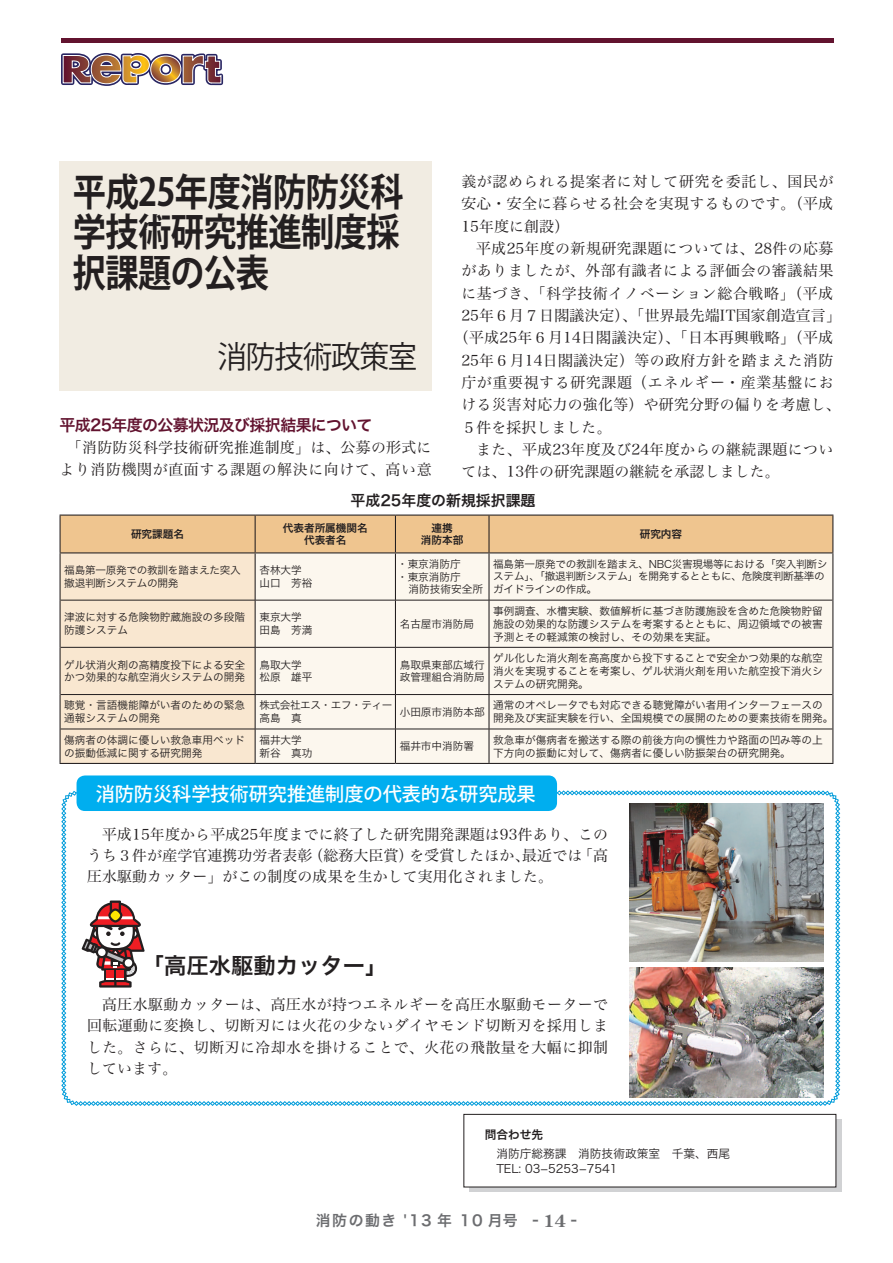
<style>
.page{position:relative;width:893px;height:1263px;background:#fff}
.page>*{position:absolute;margin:0;border:0;box-sizing:border-box;transform-origin:0 0}
.t1{font:700 38.25px/40.3px "Koz Go Std";letter-spacing:-.02em;color:#231f20;text-align:justify;scale:.87 1}
.t2{font:30.9px "Koz Go Std";letter-spacing:-.04em;color:#231f20;scale:.96 1}
.t3{font:22.35px "Hira Kaku Pro N W6";color:#231f20}
.t4{font:500 19.2px "Koz Go Pro";color:#fff}
.t5{font:15.9px "Hira Kaku Pro N W6";letter-spacing:-.04em;color:#62132f}
.t6{font:14.85px/21.3px "Hira Min Pro N W3";letter-spacing:.03em;color:#231f20;text-align:justify}
.t7{font:14.85px "Hira Min Pro N W3";letter-spacing:.01em;color:#231f20}
.t8{font:14.85px "Hira Kaku Pro W6";letter-spacing:.1em;color:#6c6d70}
.t9{font:14.85px "Hira Kaku Pro N W6";color:#231f20}
.t10{font:11.7px/19.2px "Hira Kaku Pro N W3";color:#231f20}
.t11{font:10.65px/12.8px "Hira Kaku Pro N W3";color:#231f20}
.t12{font:10.65px/12.8px "Hira Kaku Pro N W6";color:#231f20;text-align:center}
.t13{font:10.65px/12.8px "Hira Kaku Pro N W3";letter-spacing:-.04em;color:#231f20}
.t14{font:10.35px/12.8px "Hira Kaku Pro N W3";letter-spacing:-.025em;color:#231f20}
.s1{font-family:"Hira Kaku Pro N W6"}
.s2{font-family:"Century Old Style Std";font-weight:700;font-size:16.95px}
</style>
<div class="page">
<div style="left:59px;top:162px;width:372px;height:229px;background:#f1ece2"></div>
<div style="left:469px;top:1118px;width:372px;height:73px;background:linear-gradient(to right,#d1d2d4,#d1d2d4)"></div>
<div style="left:464px;top:1114px;width:372px;height:73px;background:#fff;border:1px solid #231f20"></div>
<svg style="left:61px;top:516px;width:771px;height:247px;background:#f3d8b4"></svg>
<div style="left:256px;top:553px;width:576px;height:210px;background:#fcf7ee"></div>
<hr style="left:255px;top:553px;width:1px;height:47px;background:#231f20">
<hr style="left:395px;top:553px;width:1px;height:47px;background:#231f20">
<hr style="left:488px;top:553px;width:2px;height:47px;background:#231f20">
<hr style="left:255px;top:600px;width:1px;height:47px;background:#231f20">
<hr style="left:395px;top:600px;width:1px;height:47px;background:#231f20">
<hr style="left:488px;top:600px;width:2px;height:47px;background:#231f20">
<hr style="left:255px;top:647px;width:1px;height:47px;background:#231f20">
<hr style="left:395px;top:647px;width:1px;height:47px;background:#231f20">
<hr style="left:488px;top:647px;width:2px;height:47px;background:#231f20">
<hr style="left:255px;top:695px;width:1px;height:34px;background:#231f20">
<hr style="left:395px;top:695px;width:1px;height:34px;background:#231f20">
<hr style="left:488px;top:695px;width:2px;height:34px;background:#231f20">
<hr style="left:255px;top:729px;width:1px;height:34px;background:#231f20">
<hr style="left:395px;top:729px;width:1px;height:34px;background:#231f20">
<hr style="left:488px;top:729px;width:2px;height:34px;background:#231f20">
<hr style="left:61px;top:600px;width:194px;height:1px;background:#231f20">
<hr style="left:255px;top:600px;width:140px;height:1px;background:#231f20">
<hr style="left:395px;top:600px;width:94px;height:1px;background:#231f20">
<hr style="left:489px;top:600px;width:343px;height:1px;background:#231f20">
<hr style="left:61px;top:647px;width:194px;height:1px;background:#231f20">
<hr style="left:255px;top:647px;width:140px;height:1px;background:#231f20">
<hr style="left:395px;top:647px;width:94px;height:1px;background:#231f20">
<hr style="left:489px;top:647px;width:343px;height:1px;background:#231f20">
<hr style="left:61px;top:694px;width:194px;height:1px;background:#231f20">
<hr style="left:255px;top:694px;width:140px;height:1px;background:#231f20">
<hr style="left:395px;top:694px;width:94px;height:1px;background:#231f20">
<hr style="left:489px;top:694px;width:343px;height:1px;background:#231f20">
<hr style="left:61px;top:729px;width:194px;height:1px;background:#231f20">
<hr style="left:255px;top:729px;width:140px;height:1px;background:#231f20">
<hr style="left:395px;top:729px;width:94px;height:1px;background:#231f20">
<hr style="left:489px;top:729px;width:343px;height:1px;background:#231f20">
<hr style="left:60px;top:553px;width:1px;height:47px;background:#231f20">
<hr style="left:832px;top:553px;width:1px;height:47px;background:#231f20">
<hr style="left:60px;top:600px;width:1px;height:47px;background:#231f20">
<hr style="left:832px;top:600px;width:1px;height:47px;background:#231f20">
<hr style="left:60px;top:647px;width:1px;height:47px;background:#231f20">
<hr style="left:832px;top:647px;width:1px;height:47px;background:#231f20">
<hr style="left:60px;top:694px;width:1px;height:35px;background:#231f20">
<hr style="left:832px;top:694px;width:1px;height:35px;background:#231f20">
<hr style="left:60px;top:729px;width:1px;height:34px;background:#231f20">
<hr style="left:832px;top:729px;width:1px;height:34px;background:#231f20">
<hr style="left:60px;top:763px;width:195px;height:1px;background:#231f20">
<hr style="left:255px;top:763px;width:140px;height:1px;background:#231f20">
<hr style="left:395px;top:763px;width:94px;height:1px;background:#231f20">
<hr style="left:489px;top:763px;width:344px;height:1px;background:#231f20">
<hr style="left:60px;top:514px;width:195px;height:2px;background:#231f20">
<hr style="left:60px;top:516px;width:1px;height:36px;background:#231f20">
<hr style="left:255px;top:514px;width:140px;height:2px;background:#231f20">
<hr style="left:255px;top:516px;width:1px;height:36px;background:#231f20">
<hr style="left:395px;top:514px;width:94px;height:2px;background:#231f20">
<hr style="left:395px;top:516px;width:1px;height:36px;background:#231f20">
<hr style="left:489px;top:514px;width:344px;height:2px;background:#231f20">
<hr style="left:488px;top:516px;width:2px;height:36px;background:#231f20">
<hr style="left:832px;top:516px;width:1px;height:36px;background:#231f20">
<hr style="left:60px;top:552px;width:195px;height:1px;background:#231f20">
<hr style="left:255px;top:552px;width:140px;height:1px;background:#231f20">
<hr style="left:395px;top:552px;width:94px;height:1px;background:#231f20">
<hr style="left:489px;top:552px;width:344px;height:1px;background:#231f20">
<div style="left:77px;top:775px;width:480px;height:36px;background:#00aeef;border-radius:9px"></div>
<img style="left:61px;top:790px;width:779px;height:316px">
<div style="left:111px;top:911px;width:9px;height:9px;background:#ffe601;border-radius:50%"></div>
<div style="left:61px;top:38px;width:772px;height:5px;background:#62132f"></div>
<svg style="left:61px;top:53px;width:163px;height:33px"></svg>
<p class="t1" style="left:73px;top:174px;width:382px">平成25年度消防防災科学技術研究推進制度採択課題の公表</p>
<p class="t2" style="left:217px;top:337px;width:210px">消防技術政策室</p>
<p class="t5" style="left:59px;top:411px;width:315px">平成25年度の公募状況及び採択結果について</p>
<p class="t6" style="left:60px;top:434px;width:374px;line-height:22.4px;text-align:center">「消防防災科学技術研究推進制度」は、公募の形式により消防機関が直面する課題の解決に向けて、高い意</p>
<p class="t6" style="left:461px;top:169px;width:374px">義が認められる提案者に対して研究を委託し、国民が</p>
<p class="t6" style="left:461px;top:192px;width:373px">安心・安全に暮らせる社会を実現するものです。（平成</p>
<p class="t7" style="left:461px;top:213px;width:109px">15年度に創設）</p>
<p class="t6" style="left:476px;top:236px;width:359px">平成25年度の新規研究課題については、28件の応募</p>
<p class="t6" style="left:461px;top:259px;width:374px">がありましたが、外部有識者による評価会の審議結果</p>
<p class="t6" style="left:461px;top:281px;width:373px">に基づき、「科学技術イノベーション総合戦略」（平成</p>
<p class="t7" style="left:461px;top:303px;width:381px">25年６月７日閣議決定）、「世界最先端IT国家創造宣言」</p>
<p class="t6" style="left:454px;top:326px;width:381px">（平成25年６月14日閣議決定）、「日本再興戦略」（平成</p>
<p class="t6" style="left:461px;top:348px;width:374px">25年６月14日閣議決定）等の政府方針を踏まえた消防</p>
<p class="t6" style="left:461px;top:370px;width:374px">庁が重要視する研究課題（エネルギー・産業基盤にお</p>
<p class="t6" style="left:461px;top:393px;width:381px">ける災害対応力の強化等）や研究分野の偏りを考慮し、</p>
<p class="t7" style="left:461px;top:414px;width:152px">５件を採択しました。</p>
<p class="t6" style="left:476px;top:437px;width:359px">また、平成23年度及び24年度からの継続課題につい</p>
<p class="t7" style="left:461px;top:459px;width:320px">ては、13件の研究課題の継続を承認しました。</p>
<p class="t9" style="left:351px;top:487px;width:186px">平成25年度の新規採択課題</p>
<p class="t12" style="left:131px;top:527px;width:55px">研究課題名</p>
<p class="t12" style="left:283px;top:521px;width:87px">代表者所属機関名代表者名</p>
<p class="t12" style="left:421px;top:521px;width:44px">連携<br>消防本部</p>
<p class="t12" style="left:640px;top:527px;width:44px">研究内容</p>
<p class="t14" style="left:64px;top:563px;width:178px">福島第一原発での教訓を踏まえた突入撤退判断システムの開発</p>
<p class="t11" style="left:259px;top:563px;width:55px">杏林大学山口　芳裕</p>
<p class="t11" style="left:397px;top:557px;width:87px">・東京消防庁　　</p>
<p class="t11" style="left:397px;top:569px;width:65px">・東京消防庁</p>
<p class="t11" style="left:409px;top:582px;width:76px">消防技術安全所</p>
<p class="t14" style="left:493px;top:557px;width:336px">福島第一原発での教訓を踏まえ、NBC災害現場等における「突入判断システム」、「撤退判断システム」を開発するとともに、危険度判断基準のガイドラインの作成。</p>
<p class="t11" style="left:64px;top:610px;width:182px">津波に対する危険物貯蔵施設の多段階防護システム</p>
<p class="t11" style="left:259px;top:610px;width:55px">東京大学田島　芳満</p>
<p class="t11" style="left:400px;top:617px;width:76px">名古屋市消防局</p>
<p class="t11" style="left:493px;top:604px;width:331px;text-align:justify">事例調査、水槽実験、数値解析に基づき防護施設を含めた危険物貯留施設の効果的な防護システムを考案するとともに、周辺領域での被害予測とその軽減策の検討し、その効果を実証。</p>
<p class="t11" style="left:64px;top:657px;width:182px">ゲル状消火剤の高精度投下による安全かつ効果的な航空消火システムの開発</p>
<p class="t11" style="left:259px;top:657px;width:55px">鳥取大学松原　雄平</p>
<p class="t11" style="left:400px;top:657px;width:87px">鳥取県東部広域行政管理組合消防局</p>
<p class="t11" style="left:493px;top:651px;width:331px;text-align:justify">ゲル化した消火剤を高高度から投下することで安全かつ効果的な航空消火を実現することを考案し、ゲル状消火剤を用いた航空投下消火システムの研究開発。</p>
<p class="t11" style="left:64px;top:698px;width:182px">聴覚・言語機能障がい者のための緊急通報システムの開発</p>
<p class="t13" style="left:259px;top:698px;width:135px">株式会社エス・エフ・ティー高島　真</p>
<p class="t11" style="left:400px;top:705px;width:87px">小田原市消防本部</p>
<p class="t11" style="left:493px;top:698px;width:342px">通常のオペレータでも対応できる聴覚障がい者用インターフェースの開発及び実証実験を行い、全国規模での展開のための要素技術を開発。</p>
<p class="t11" style="left:64px;top:733px;width:182px">傷病者の体調に優しい救急車用ベッドの振動低減に関する研究開発</p>
<p class="t11" style="left:259px;top:733px;width:55px">福井大学新谷　真功</p>
<p class="t11" style="left:400px;top:739px;width:76px">福井市中消防署</p>
<p class="t11" style="left:493px;top:733px;width:331px">救急車が傷病者を搬送する際の前後方向の慣性力や路面の凹み等の上下方向の振動に対して、傷病者に優しい防振架台の研究開発。</p>
<p class="t4" style="left:96px;top:781px;width:442px">消防防災科学技術研究推進制度の代表的な研究成果</p>
<p class="t6" style="left:87px;top:822px;width:522px;text-indent:15px">平成15年度から平成25年度までに終了した研究開発課題は93件あり、このうち３件が産学官連携功労者表彰（総務大臣賞）を受賞したほか、最近では「高圧水駆動カッター」がこの制度の成果を生かして実用化されました。</p>
<p class="t3" style="left:142px;top:945px;width:247px">「高圧水駆動カッター」</p>
<p class="t6" style="left:87px;top:992px;width:522px;text-indent:15px">高圧水駆動カッターは、高圧水が持つエネルギーを高圧水駆動モーターで回転運動に変換し、切断刃には火花の少ないダイヤモンド切断刃を採用しました。さらに、切断刃に冷却水を掛けることで、火花の飛散量を大幅に抑制しています。</p>
<p class="t10" style="left:485px;top:1124px;width:247px"><span class="s1">問合わせ先<br></span>　消防庁総務課　消防技術政策室　千葉、西尾</p>
<p class="t10" style="left:485px;top:1158px;width:134px">　TEL: 03−5253−7541</p>
<p class="t8" style="left:316px;top:1207px;width:263px">消防の動き '13 年 10 月号 - <span class="s2">14</span> -</p>
</div>
